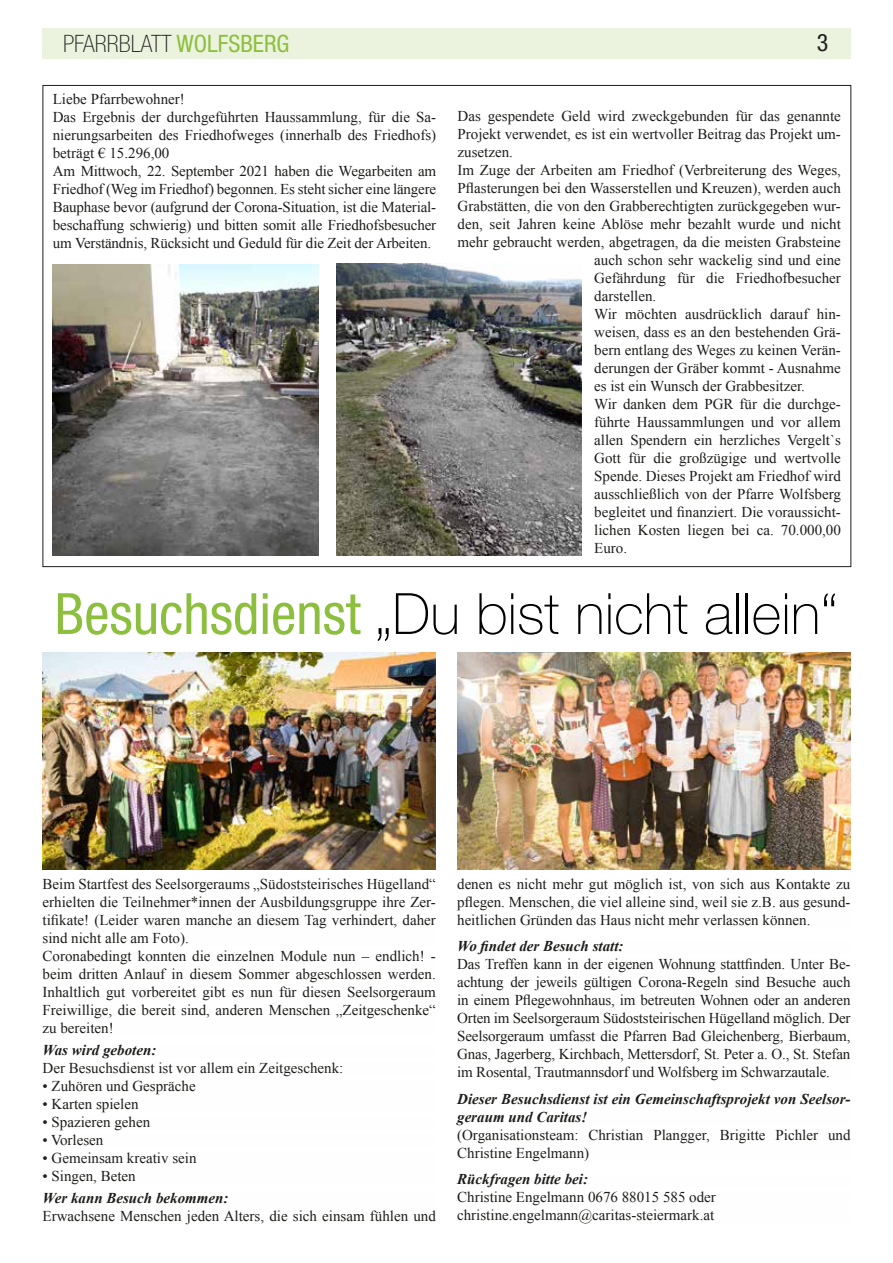
<style>
.page{position:relative;width:893px;height:1263px;background:#fff}
.page>*{position:absolute;margin:0;border:0;box-sizing:border-box;transform-origin:0 0}
.t1{font:100 57px "Helvetica Neue";color:#000}
.t2{font:100 condensed 24px "Helvetica Neue";color:#1d1d1b}
.t3{font:condensed 24px "Helvetica Neue";color:#1d1d1b}
.t4{font:15px/18px "Times New Roman";color:#1d1d1b}
.t5{font:italic 700 15px/18px "Times New Roman";color:#1d1d1b}
.s1{font-weight:400;color:#8cbf3d}
.s2{font-weight:400;font-stretch:condensed;color:#8cbf3d}
</style>
<div class="page">
<div style="left:43px;top:28px;width:808px;height:30px;background:#ebf3de"></div>
<img style="left:43px;top:653px;width:393px;height:217px">
<img style="left:457px;top:653px;width:393px;height:217px">
<img style="left:336px;top:264px;width:245px;height:291px">
<img style="left:53px;top:264px;width:265px;height:292px">
<h2 class="t2" style="left:63px;top:30px;width:228px">PFARRBLATT <span class="s1">WOLFSBERG</span></h2>
<h2 class="t3" style="left:817px;top:29px;width:13px">3</h2>
<p class="t4" style="left:53px;top:90px;width:385px">Liebe Pfarrbewohner!<br>Das Ergebnis der durchgeführten Haussammlung, für die Sa&shy;nierungsarbeiten des Friedhofweges (innerhalb des Friedhofs) beträgt € 15.296,00<br>Am Mittwoch, 22. September 2021 haben die Wegarbeiten am Friedhof (Weg im Friedhof) begonnen. Es steht sicher eine längere Bauphase bevor (aufgrund der Corona-Situation, ist die Material&shy;beschaffung schwierig) und bitten somit alle Friedhofsbesucher um Verständnis, Rücksicht und Geduld für die Zeit der Arbeiten.</p>
<p class="t4" style="left:458px;top:107px;width:385px">Das gespendete Geld wird zweckgebunden für das genannte</p>
<p class="t4" style="left:458px;top:125px;width:385px">Projekt verwendet, es ist ein wertvoller Beitrag das Projekt um-</p>
<p class="t4" style="left:458px;top:143px;width:57px">zusetzen.</p>
<p class="t4" style="left:458px;top:161px;width:385px">Im Zuge der Arbeiten am Friedhof (Verbreiterung des Weges,</p>
<p class="t4" style="left:458px;top:179px;width:385px">Pflasterungen bei den Wasserstellen und Kreuzen), werden auch</p>
<p class="t4" style="left:458px;top:197px;width:385px">Grabstätten, die von den Grabberechtigten zurückgegeben wur-</p>
<p class="t4" style="left:458px;top:215px;width:385px">den, seit Jahren keine Ablöse mehr bezahlt wurde und nicht</p>
<p class="t4" style="left:458px;top:233px;width:385px">mehr gebraucht werden, abgetragen, da die meisten Grabsteine</p>
<p class="t4" style="left:594px;top:251px;width:248px">auch schon sehr wackelig sind und eine</p>
<p class="t4" style="left:594px;top:269px;width:248px">Gefährdung für die Friedhofbesucher</p>
<p class="t4" style="left:594px;top:287px;width:64px">darstellen.</p>
<p class="t4" style="left:594px;top:305px;width:248px">Wir möchten ausdrücklich darauf hin-</p>
<p class="t4" style="left:594px;top:323px;width:248px">weisen, dass es an den bestehenden Grä-</p>
<p class="t4" style="left:594px;top:341px;width:248px">bern entlang des Weges zu keinen Verän-</p>
<p class="t4" style="left:594px;top:359px;width:248px">derungen der Gräber kommt - Ausnahme</p>
<p class="t4" style="left:594px;top:377px;width:212px">es ist ein Wunsch der Grabbesitzer.</p>
<p class="t4" style="left:594px;top:395px;width:248px">Wir danken dem PGR für die durchge-</p>
<p class="t4" style="left:594px;top:413px;width:248px">führte Haussammlungen und vor allem</p>
<p class="t4" style="left:594px;top:431px;width:248px">allen Spendern ein herzliches Vergelt`s</p>
<p class="t4" style="left:594px;top:449px;width:248px">Gott für die großzügige und wertvolle</p>
<p class="t4" style="left:594px;top:467px;width:248px">Spende. Dieses Projekt am Friedhof wird</p>
<p class="t4" style="left:594px;top:485px;width:248px">ausschließlich von der Pfarre Wolfsberg</p>
<p class="t4" style="left:594px;top:503px;width:248px">begleitet und finanziert. Die voraussicht-</p>
<p class="t4" style="left:594px;top:521px;width:248px">lichen Kosten liegen bei ca. 70.000,00</p>
<p class="t4" style="left:594px;top:539px;width:34px">Euro.</p>
<h1 class="t1" style="left:55px;top:582px;width:785px"><span class="s2">Besuchsdienst</span> „Du bist nicht allein“</h1>
<p class="t4" style="left:43px;top:874px;width:395px">Beim Startfest des Seelsorgeraums „Südoststeirisches Hügelland“ erhielten die Teilnehmer*innen der Ausbildungsgruppe ihre Zer&shy;tifikate! (Leider waren manche an diesem Tag verhindert, daher sind nicht alle am Foto).<br>Coronabedingt konnten die einzelnen Module nun – endlich! - beim dritten Anlauf in diesem Sommer abgeschlossen werden.<br>Inhaltlich gut vorbereitet gibt es nun für diesen Seelsorgeraum Freiwillige, die bereit sind, anderen Menschen „Zeitgeschenke“ zu bereiten!</p>
<p class="t5" style="left:43px;top:1040px;width:115px">Was wird geboten:</p>
<p class="t4" style="left:43px;top:1058px;width:302px">Der Besuchsdienst ist vor allem ein Zeitgeschenk:</p>
<p class="t4" style="left:43px;top:1076px;width:155px">• Zuhören und Gespräche</p>
<p class="t4" style="left:43px;top:1094px;width:98px">• Karten spielen</p>
<p class="t4" style="left:43px;top:1112px;width:109px">• Spazieren gehen</p>
<p class="t4" style="left:43px;top:1130px;width:62px">• Vorlesen</p>
<p class="t4" style="left:43px;top:1148px;width:155px">• Gemeinsam kreativ sein</p>
<p class="t4" style="left:43px;top:1166px;width:95px">• Singen, Beten</p>
<p class="t5" style="left:43px;top:1188px;width:187px">Wer kann Besuch bekommen:</p>
<p class="t4" style="left:43px;top:1207px;width:395px">Erwachsene Menschen jeden Alters, die sich einsam fühlen und</p>
<p class="t4" style="left:457px;top:874px;width:395px;text-align:justify">denen es nicht mehr gut möglich ist, von sich aus Kontakte zu pflegen. Menschen, die viel alleine sind, weil sie z.B. aus gesund&shy;heitlichen Gründen das Haus nicht mehr verlassen können.</p>
<p class="t5" style="left:457px;top:936px;width:168px">Wo findet der Besuch statt:</p>
<p class="t4" style="left:457px;top:955px;width:395px;text-align:justify">Das Treffen kann in der eigenen Wohnung stattfinden. Unter Be&shy;achtung der jeweils gültigen Corona-Regeln sind Besuche auch in einem Pflegewohnhaus, im betreuten Wohnen oder an anderen Orten im Seelsorgeraum Südoststeirischen Hügelland möglich. Der Seelsorgeraum umfasst die Pfarren Bad Gleichenberg, Bierbaum, Gnas, Jagerberg, Kirchbach, Mettersdorf, St. Peter a. O., St. Stefan im Rosental, Trautmannsdorf und Wolfsberg im Schwarzautale.</p>
<p class="t5" style="left:457px;top:1089px;width:395px">Dieser Besuchsdienst ist ein Gemeinschaftsprojekt von Seelsor&shy;geraum und Caritas!</p>
<p class="t4" style="left:457px;top:1125px;width:395px">(Organisationsteam: Christian Plangger, Brigitte Pichler und<br>Christine Engelmann)</p>
<p class="t5" style="left:457px;top:1170px;width:132px">Rückfragen bitte bei:</p>
<p class="t4" style="left:457px;top:1188px;width:260px">Christine Engelmann 0676 88015 585 oder christine.engelmann@caritas-steiermark.at</p>
</div>
